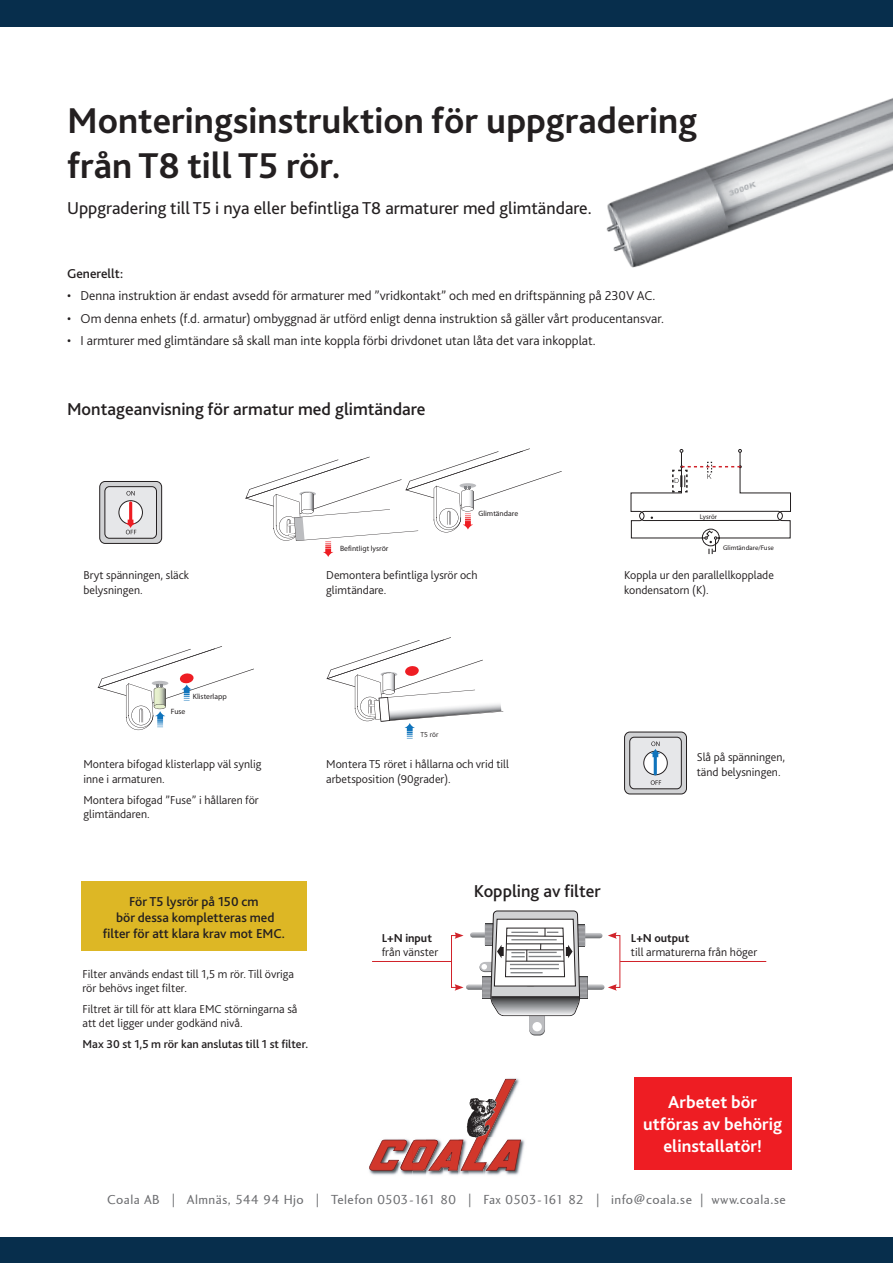
<style>
.page{position:relative;width:893px;height:1263px;background:#fff}
.page>*{position:absolute;margin:0;border:0;box-sizing:border-box;transform-origin:0 0}
.t1{font:700 37.5px/45px "Bliss 2";color:#231f20}
.t2{font:18px "Bliss 2";color:#231f20}
.t3{font:500 18px "Bliss 2";color:#231f20}
.t4{font:700 18px/21.6px "Bliss 2";color:#fff;text-align:center}
.t5{font:300 13.5px "Bliss 2";color:#231f20}
.t6{font:13.5px "Charlotte Sans";letter-spacing:.03em;color:#6c6d70}
.t7{font:500 13.5px/16.2px "Bliss 2";color:#231f20;text-align:center}
.t8{font:300 12px/14.4px "Bliss 2";color:#231f20}
.t9{font:500 12px "Bliss 2";color:#231f20}
.t10{font:700 12px "Bliss 2";color:#231f20}
.t11{font:7.65px "Myriad";color:#231f20}
.t12{font:300 7.5px "Bliss 2";color:#231f20}
.t13{font:6.9px "Myriad";color:#231f20}
</style>
<div class="page">
<img style="left:369px;top:1171px;width:100px;height:4px">
<img style="left:398px;top:1171px;width:14px;height:4px">
<img style="left:426px;top:1171px;width:17px;height:4px">
<img style="left:469px;top:1171px;width:15px;height:4px">
<img style="left:484px;top:1139px;width:41px;height:36px">
<svg style="left:369px;top:1079px;width:152px;height:92px"></svg>
<div style="left:0;top:0;width:893px;height:27px;background:#072e4c"></div>
<div style="left:0;top:1237px;width:892px;height:26px;background:#072e4c"></div>
<div style="left:100px;top:481px;width:62px;height:62px;background:#d1d2d4;border-radius:6px"></div>
<div style="left:99px;top:481px;width:63px;height:63px;border:1px solid #231f20;border-radius:6px"></div>
<div style="left:105px;top:487px;width:51px;height:51px;background:#e6e7e9;border-radius:5px"></div>
<div style="left:104px;top:486px;width:53px;height:53px;border:1px solid #231f20;border-radius:5px"></div>
<svg style="left:126px;top:491px;width:9px;height:5px"></svg>
<div style="left:119px;top:501px;width:23px;height:23px;background:#fff;border-radius:50%"></div>
<div style="left:119px;top:500px;width:24px;height:24px;border:1px solid #231f20;border-radius:50%"></div>
<svg style="left:126px;top:520px;width:10px;height:14px"></svg>
<hr style="left:129px;top:501px;width:3px;height:22px;background:#ee1d23;border-radius:2px">
<svg style="left:245px;top:448px;width:317px;height:109px"></svg>
<svg style="left:97px;top:646px;width:157px;height:84px"></svg>
<svg style="left:630px;top:449px;width:161px;height:105px"></svg>
<div style="left:625px;top:732px;width:61px;height:62px;background:#d1d2d4;border-radius:6px"></div>
<div style="left:624px;top:732px;width:63px;height:62px;border:1px solid #231f20;border-radius:6px"></div>
<div style="left:630px;top:737px;width:51px;height:52px;background:#e6e7e9;border-radius:5px"></div>
<div style="left:629px;top:737px;width:53px;height:52px;border:1px solid #231f20;border-radius:5px"></div>
<svg style="left:651px;top:780px;width:10px;height:5px"></svg>
<svg style="left:644px;top:751px;width:23px;height:24px"></svg>
<div style="left:644px;top:751px;width:23px;height:24px;border:1px solid #231f20;border-radius:50%"></div>
<svg style="left:650px;top:741px;width:10px;height:16px"></svg>
<hr style="left:654px;top:753px;width:3px;height:22px;background:#1074bc;border-radius:2px">
<div style="left:634px;top:1077px;width:158px;height:92px;background:#ee1d23"></div>
<svg style="left:326px;top:637px;width:177px;height:102px"></svg>
<img style="left:606px;top:98px;width:287px;height:170px">
<div style="left:81px;top:881px;width:226px;height:69px;background:#ddb725"></div>
<div style="left:451px;top:935px;width:6px;height:52px;border:1px solid #d1232a"></div>
<svg style="left:455px;top:910px;width:147px;height:125px"></svg>
<hr style="left:372px;top:961px;width:79px;height:1px;background:#d1232a">
<svg style="left:608px;top:932px;width:9px;height:7px"></svg>
<svg style="left:608px;top:984px;width:9px;height:7px"></svg>
<hr style="left:620px;top:961px;width:146px;height:1px;background:#d1232a">
<h1 class="t1" style="left:67px;top:97px;width:632px">Monteringsinstruktion för uppgradering från T8 till T5 rör.</h1>
<h2 class="t2" style="left:67px;top:197px;width:526px">Uppgradering till T5 i nya eller befintliga T8 armaturer med glimtändare.</h2>
<p class="t7" style="left:67px;top:265px;width:58px">Generellt:</p>
<p class="t5" style="left:67px;top:287px;width:590px">• Denna instruktion är endast avsedd för armaturer med ”vridkontakt” och med en driftspänning på 230V AC.</p>
<p class="t5" style="left:67px;top:310px;width:599px">• Om denna enhets (f.d. armatur) ombyggnad är utförd enligt denna instruktion så gäller vårt producentansvar.</p>
<p class="t5" style="left:67px;top:332px;width:530px">• I armturer med glimtändare så skall man inte koppla förbi drivdonet utan låta det vara inkopplat.</p>
<h2 class="t3" style="left:67px;top:398px;width:360px">Montageanvisning för armatur med glimtändare</h2>
<p class="t11" style="left:478px;top:510px;width:41px">Glimtändare</p>
<p class="t13" style="left:700px;top:513px;width:19px">Lysrör</p>
<p class="t11" style="left:340px;top:545px;width:50px">Befintligt lysrör</p>
<p class="t13" style="left:723px;top:544px;width:52px">Glimtändare/Fuse</p>
<p class="t8" style="left:83px;top:568px;width:107px">Bryt spänningen, släck belysningen.</p>
<p class="t8" style="left:326px;top:568px;width:153px">Demontera befintliga lysrör och glimtändare.</p>
<p class="t8" style="left:624px;top:568px;width:151px">Koppla ur den parallellkopplade kondensatorn (K).</p>
<p class="t11" style="left:171px;top:707px;width:16px">Fuse</p>
<p class="t11" style="left:193px;top:692px;width:35px">Klisterlapp</p>
<p class="t8" style="left:83px;top:757px;width:179px">Montera bifogad klisterlapp väl synlig inne i armaturen.</p>
<p class="t8" style="left:83px;top:792px;width:177px">Montera bifogad ”Fuse” i hållaren för glimtändaren.</p>
<p class="t12" style="left:421px;top:729px;width:19px">T5 rör</p>
<p class="t8" style="left:326px;top:757px;width:184px">Montera T5 röret i hållarna och vrid till arbetsposition (90grader).</p>
<p class="t7" style="left:103px;top:892px;width:184px">För T5 lysrör på 150 cm<br>bör dessa kompletteras med filter för att klara krav mot EMC.</p>
<p class="t8" style="left:83px;top:966px;width:213px">Filter används endast till 1,5 m rör. Till övriga rör behövs inget filter.</p>
<p class="t8" style="left:83px;top:1001px;width:216px">Filtret är till för att klara EMC störningarna så att det ligger under godkänd nivå.</p>
<p class="t9" style="left:83px;top:1037px;width:227px">Max 30 st 1,5 m rör kan anslutas till 1 st filter.</p>
<p class="t10" style="left:382px;top:930px;width:52px">L+N input</p>
<p class="t8" style="left:382px;top:945px;width:58px">från vänster</p>
<h2 class="t3" style="left:474px;top:880px;width:129px">Koppling av filter</h2>
<p class="t8" style="left:697px;top:750px;width:90px">Slå på spänningen, tänd belysningen.</p>
<p class="t10" style="left:631px;top:930px;width:60px">L+N output</p>
<p class="t8" style="left:631px;top:945px;width:128px">till armaturerna från höger</p>
<h2 class="t4" style="left:643px;top:1091px;width:140px">Arbetet bör utföras av behörig elinstallatör!</h2>
<p class="t6" style="left:107px;top:1192px;width:680px">Coala AB | Almnäs, 544 94 Hjo | Telefon 0503-161 80 | Fax 0503-161 82 | info@coala.se | www.coala.se</p>
</div>
